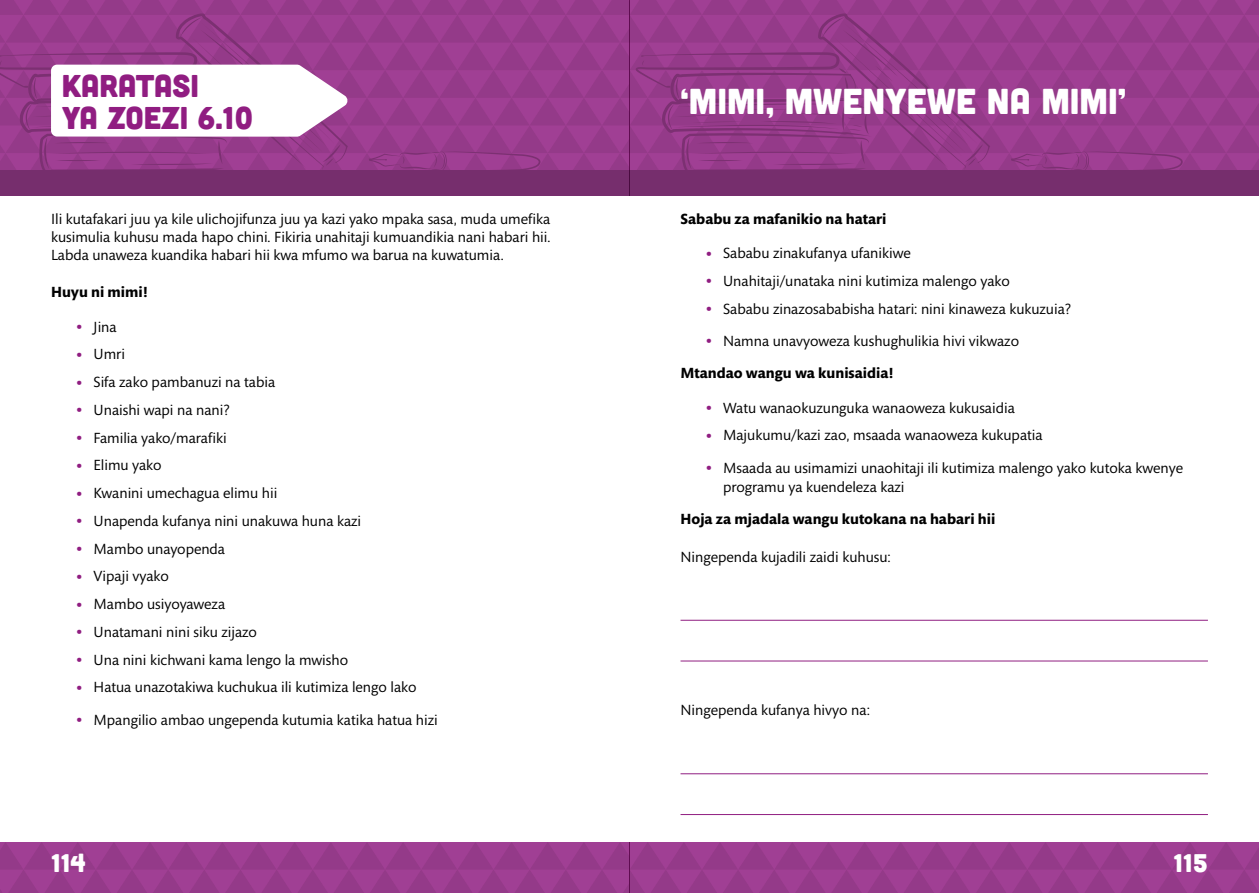
<style>
.page{position:relative;width:1259px;height:893px;background:#fff}
.page>*{position:absolute;margin:0;border:0;box-sizing:border-box;transform-origin:0 0}
.t1{font:36px "Cubano";color:#fff}
.t2{font:31.5px/31.5px "Cubano";color:#901d81}
.t3{font:25.5px "Cubano";color:#fff}
.t4{font:15px/18px "Mundo Sans Std";color:#000}
.t5{font:700 15px "Mundo Sans Std";color:#000}
.s1{font-weight:500;font-size:18px;color:#901d81}
.s2{font-weight:700}
</style>
<div class="page">
<div style="left:629px;top:0;width:630px;height:196px;background:#762e6d"></div>
<div style="left:0;top:0;width:629px;height:196px;background:#762e6d"></div>
<div style="left:0;top:842px;width:629px;height:51px;background:#9e3e91"></div>
<div style="left:629px;top:842px;width:630px;height:51px;background:#9e3e92"></div>
<svg style="left:0;top:0;width:1259px;height:181px;background:#9f4b94"></svg>
<hr style="left:680px;top:620px;width:528px;height:1px;background:#901d81">
<hr style="left:680px;top:661px;width:528px;height:1px;background:#901d81">
<hr style="left:680px;top:773px;width:528px;height:1px;background:#901d81">
<hr style="left:680px;top:814px;width:528px;height:1px;background:#901d81">
<h2 class="t2" style="left:62px;top:69px;width:193px">KARATASI<br>YA ZOEZI 6.10</h2>
<p class="t4" style="left:51px;top:210px;width:501px;text-align:justify">Ili kutafakari juu ya kile ulichojifunza juu ya kazi yako mpaka sasa, muda umefika kusimulia kuhusu mada hapo chini. Fikiria unahitaji kumuandikia nani habari hii.<br>Labda unaweza kuandika habari hii kwa mfumo wa barua na kuwatumia.</p>
<p class="t5" style="left:51px;top:284px;width:99px">Huyu ni mimi!</p>
<p class="t4" style="left:77px;top:318px;width:42px"><span class="s1">•</span> Jina</p>
<p class="t4" style="left:77px;top:346px;width:50px"><span class="s1">•</span> Umri</p>
<p class="t4" style="left:77px;top:373px;width:200px"><span class="s1">•</span> Sifa zako pambanuzi na tabia</p>
<p class="t4" style="left:77px;top:401px;width:155px"><span class="s1">•</span> Unaishi wapi na nani?</p>
<p class="t4" style="left:77px;top:429px;width:152px"><span class="s1">•</span> Familia yako/marafiki</p>
<p class="t4" style="left:77px;top:457px;width:87px"><span class="s1">•</span> Elimu yako</p>
<p class="t4" style="left:77px;top:484px;width:202px"><span class="s1">•</span> Kwanini umechagua elimu hii</p>
<p class="t4" style="left:77px;top:512px;width:286px"><span class="s1">•</span> Unapenda kufanya nini unakuwa huna kazi</p>
<p class="t4" style="left:77px;top:540px;width:150px"><span class="s1">•</span> Mambo unayopenda</p>
<p class="t4" style="left:77px;top:568px;width:94px"><span class="s1">•</span> Vipaji vyako</p>
<p class="t4" style="left:77px;top:595px;width:150px"><span class="s1">•</span> Mambo usiyoyaweza</p>
<p class="t4" style="left:77px;top:623px;width:182px"><span class="s1">•</span> Unatamani nini siku zijazo</p>
<p class="t4" style="left:77px;top:651px;width:273px"><span class="s1">•</span> Una nini kichwani kama lengo la mwisho</p>
<p class="t4" style="left:77px;top:679px;width:341px"><span class="s1">•</span> Hatua unazotakiwa kuchukua ili kutimiza lengo lako</p>
<p class="t4" style="left:77px;top:711px;width:363px"><span class="s1">•</span> Mpangilio ambao ungependa kutumia katika hatua hizi</p>
<h1 class="t1" style="left:680px;top:78px;width:447px">‘MIMI, MWENYEWE NA MIMI’</h1>
<p class="t5" style="left:680px;top:210px;width:207px">Sababu za mafanikio na hatari</p>
<p class="t4" style="left:706px;top:244px;width:206px"><span class="s1">•</span> Sababu zinakufanya ufanikiwe</p>
<p class="t4" style="left:706px;top:272px;width:305px"><span class="s1">•</span> Unahitaji/unataka nini kutimiza malengo yako</p>
<p class="t4" style="left:706px;top:300px;width:366px"><span class="s1">•</span> Sababu zinazosababisha hatari: nini kinaweza kukuzuia?</p>
<p class="t4" style="left:680px;top:325px;width:340px;line-height:32.2px;text-indent:26px"><span class="s1">•</span> Namna unavyoweza kushughulikia hivi vikwazo<br><span class="s2">Mtandao wangu wa kunisaidia!</span></p>
<p class="t4" style="left:706px;top:399px;width:310px"><span class="s1">•</span> Watu wanaokuzunguka wanaoweza kukusaidia</p>
<p class="t4" style="left:706px;top:427px;width:338px"><span class="s1">•</span> Majukumu/kazi zao, msaada wanaoweza kukupatia</p>
<p class="t4" style="left:723px;top:458px;width:461px;line-height:19.5px;text-indent:-17px"><span class="s1">•</span> Msaada au usimamizi unaohitaji ili kutimiza malengo yako kutoka kwenye programu ya kuendeleza kazi</p>
<p class="t5" style="left:680px;top:511px;width:316px">Hoja za mjadala wangu kutokana na habari hii</p>
<p class="t4" style="left:680px;top:548px;width:212px">Ningependa kujadili zaidi kuhusu:</p>
<p class="t4" style="left:680px;top:702px;width:191px">Ningependa kufanya hivyo na:</p>
<h3 class="t3" style="left:51px;top:847px;width:36px">114</h3>
<h3 class="t3" style="left:1173px;top:847px;width:36px">115</h3>
</div>
